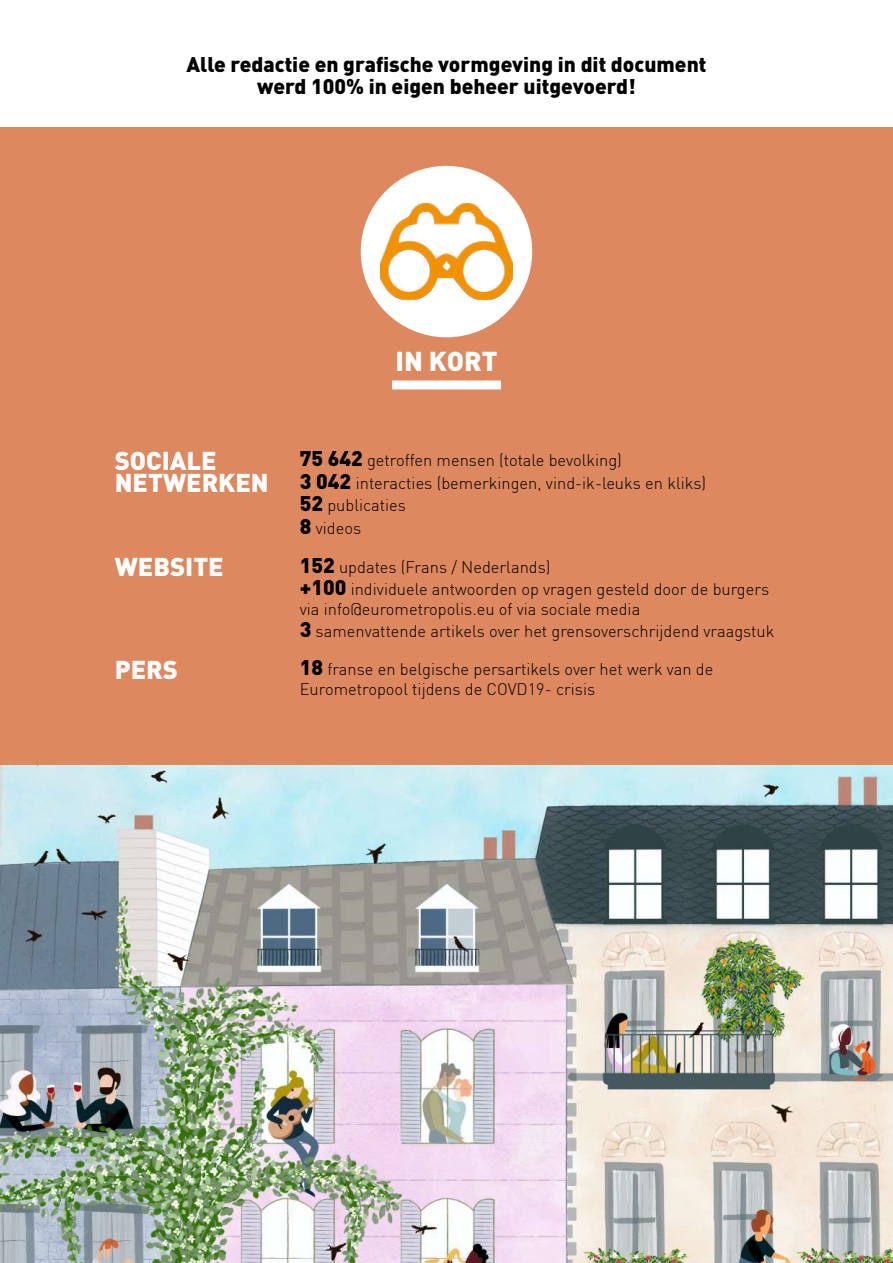
<style>
.page{position:relative;width:893px;height:1263px;background:#fff}
.page>*{position:absolute;margin:0;border:0;box-sizing:border-box;transform-origin:0 0}
.t1{font:900 27px "DIN";color:#fff}
.t2{font:900 25.5px/22.5px "DIN";color:#fff}
.t3{font:900 21px/22.5px "DIN";color:#000;text-align:center}
.t4{font:300 16.5px/22.5px "DIN";color:#000}
.s1{font-weight:900;font-size:21px}
</style>
<div class="page">
<div style="left:0;top:128px;width:893px;height:1135px;background:#dd885f"></div>
<div style="left:361px;top:166px;width:171px;height:171px;background:#fff;border-radius:50%"></div>
<img style="left:380px;top:204px;width:133px;height:95px">
<img style="left:0;top:765px;width:893px;height:498px">
<div style="left:392px;top:380px;width:109px;height:9px;background:#fff"></div>
<p class="t3" style="left:186px;top:52px;width:521px">Alle redactie en grafische vormgeving in dit document werd 100% in eigen beheer uitgevoerd!</p>
<h2 class="t2" style="left:115px;top:448px;width:156px">SOCIALE<br>NETWERKEN</h2>
<h1 class="t1" style="left:395px;top:343px;width:104px">IN KORT</h1>
<p class="t4" style="left:300px;top:449px;width:408px"><span class="s1">75 642</span> getroffen mensen (totale bevolking)<br><span class="s1">3 042</span> interacties (bemerkingen, vind-ik-leuks en kliks)<br><span class="s1">52</span> publicaties<br><span class="s1">8</span> videos</p>
<h2 class="t2" style="left:115px;top:554px;width:110px">WEBSITE</h2>
<p class="t4" style="left:300px;top:555px;width:471px"><span class="s1">152</span> updates (Frans / Nederlands)<br><span class="s1">+100</span> individuele antwoorden op vragen gesteld door de burgers</p>
<p class="t4" style="left:300px;top:597px;width:476px">via info@eurometropolis.eu of via sociale media<br><span class="s1">3</span> samenvattende artikels over het grensoverschrijdend vraagstuk</p>
<h2 class="t2" style="left:115px;top:657px;width:65px">PERS</h2>
<p class="t4" style="left:300px;top:659px;width:415px;line-height:19.5px"><span class="s1">18</span> franse en belgische persartikels over het werk van de<br>Eurometropool tijdens de COVD19- crisis</p>
</div>
